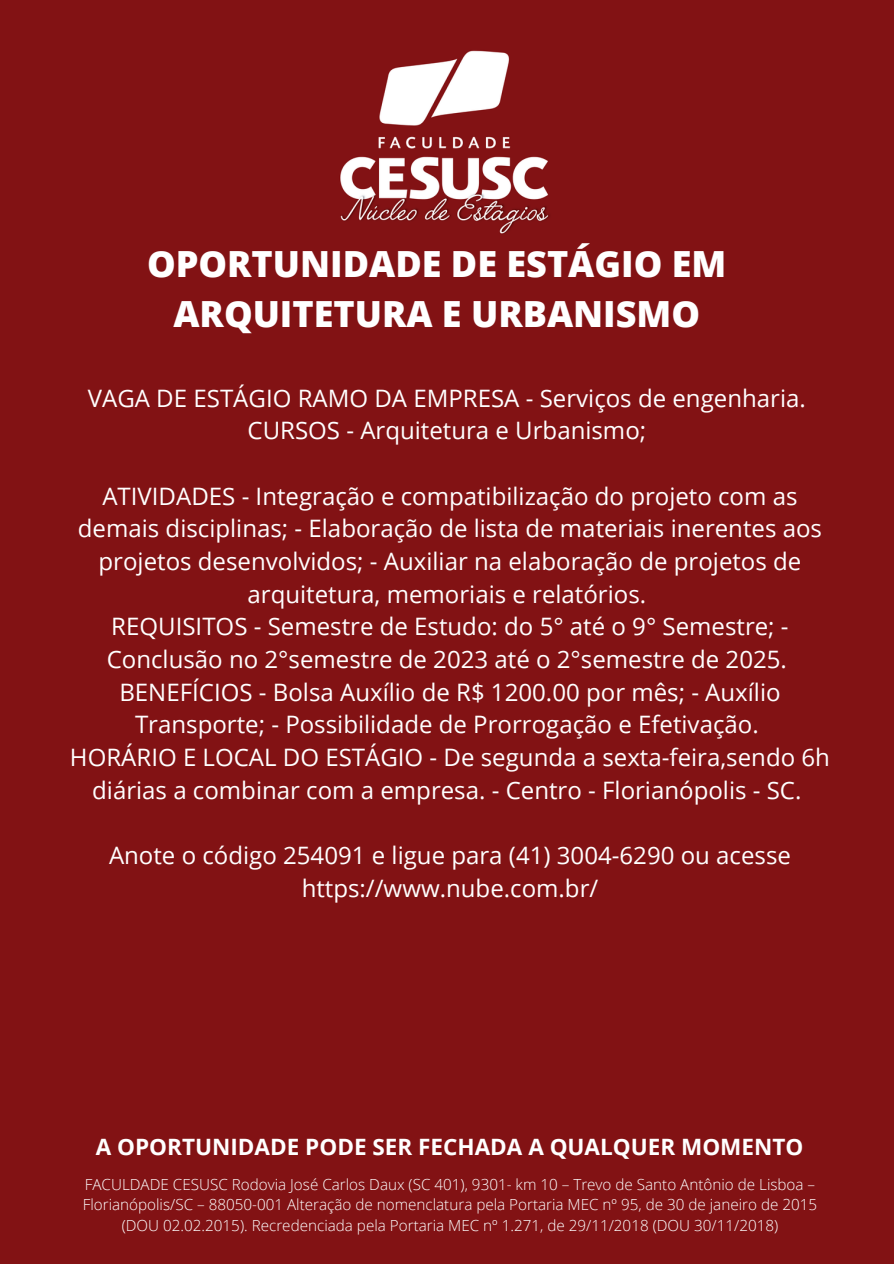
<style>
.page{position:relative;width:894px;height:1264px;background:#fff}
.page>*{position:absolute;margin:0;border:0;box-sizing:border-box;transform-origin:0 0}
.t1{font:800 36px/49.5px "Open Sans";color:#fff;text-align:center}
.t2{font:24px/32.7px "Open Sans";color:#fff;text-align:center}
.t3{font:700 22.5px "Open Sans";color:#fff}
.t4{font:300 15.3px/20.5px "Open Sans";color:#fff;text-align:center}
</style>
<div class="page">
<div style="left:0;top:0;width:893px;height:1263px;background:#821214"></div>
<img style="left:340px;top:50px;width:210px;height:184px">
<h1 class="t1" style="left:147px;top:238px;width:580px">OPORTUNIDADE DE ESTÁGIO EM<br>ARQUITETURA E URBANISMO</h1>
<p class="t2" style="left:88px;top:381px;width:719px">VAGA DE ESTÁGIO RAMO DA EMPRESA - Serviços de engenharia.<br>CURSOS - Arquitetura e Urbanismo;</p>
<p class="t2" style="left:70px;top:479px;width:761px">ATIVIDADES - Integração e compatibilização do projeto com as demais disciplinas; - Elaboração de lista de materiais inerentes aos projetos desenvolvidos; - Auxiliar na elaboração de projetos de arquitetura, memoriais e relatórios.<br>REQUISITOS - Semestre de Estudo: do 5° até o 9° Semestre; - Conclusão no 2°semestre de 2023 até o 2°semestre de 2025.<br>BENEFÍCIOS - Bolsa Auxílio de R$ 1200.00 por mês; - Auxílio Transporte; - Possibilidade de Prorrogação e Efetivação.<br>HORÁRIO E LOCAL DO ESTÁGIO - De segunda a sexta-feira,sendo 6h diárias a combinar com a empresa. - Centro - Florianópolis - SC.</p>
<p class="t2" style="left:109px;top:838px;width:683px">Anote o código 254091 e ligue para (41) 3004-6290 ou acesse https://www.nube.com.br/</p>
<p class="t3" style="left:96px;top:1131px;width:708px">A OPORTUNIDADE PODE SER FECHADA A QUALQUER MOMENTO</p>
<p class="t4" style="left:83px;top:1173px;width:735px">FACULDADE CESUSC Rodovia José Carlos Daux (SC 401), 9301- km 10 – Trevo de Santo Antônio de Lisboa –<br>Florianópolis/SC – 88050-001 Alteração de nomenclatura pela Portaria MEC nº 95, de 30 de janeiro de 2015 (DOU 02.02.2015). Recredenciada pela Portaria MEC nº 1.271, de 29/11/2018 (DOU 30/11/2018)</p>
</div>
